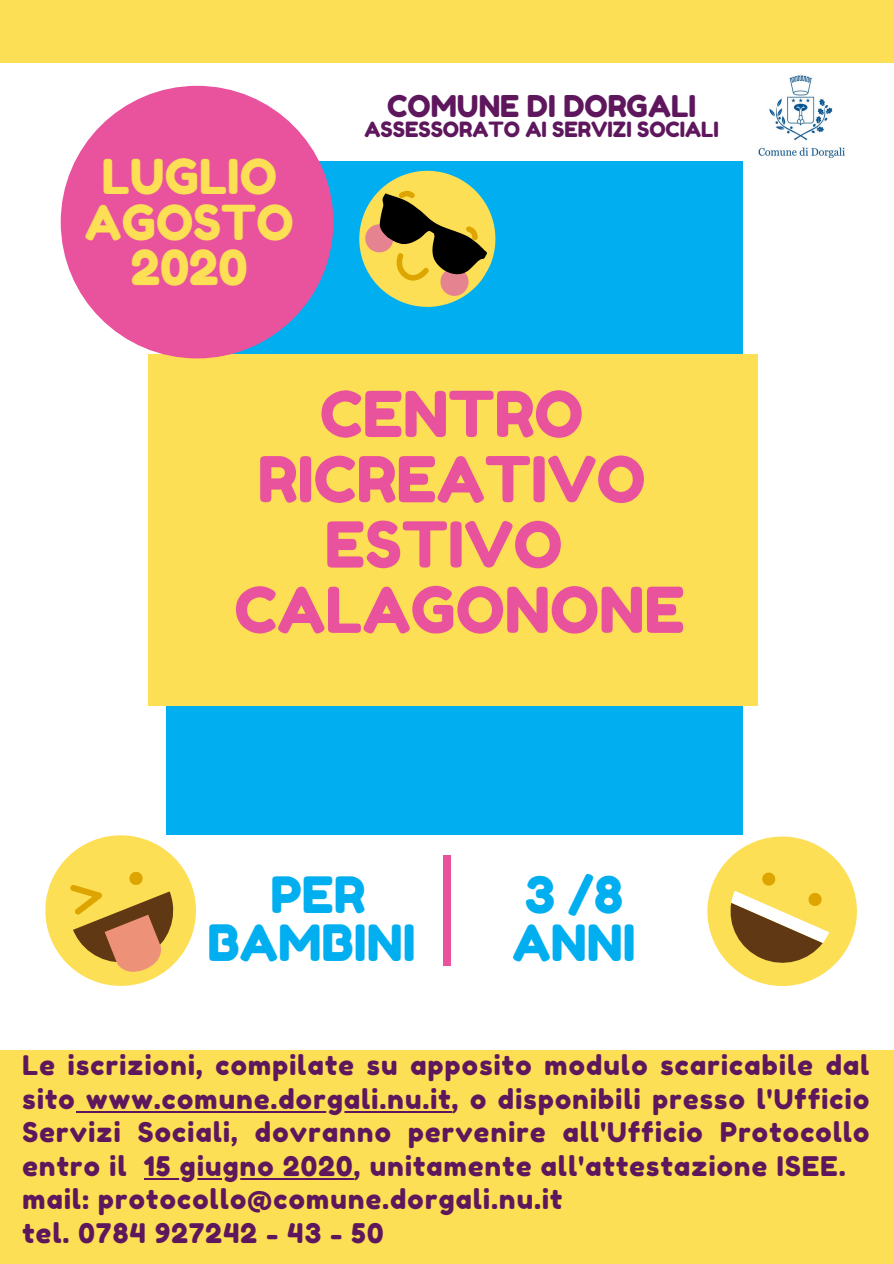
<style>
.page{position:relative;width:894px;height:1264px;background:#fff}
.page>*{position:absolute;margin:0;border:0;box-sizing:border-box;transform-origin:0 0}
.t1{font:63px/65.2px "Fredoka One";color:#e9539d;text-align:center}
.t2{font:49.95px/48.4px "Fredoka One";color:#01aeef;text-align:center}
.t3{font:48px/45.5px "Fredoka One";color:#fcdf55;text-align:center}
.t4{font:30px "Fredoka One";color:#5e175c}
.t5{font:27px/33.5px "Fredoka One";letter-spacing:.045em;color:#5e175c}
.t6{font:21px "Fredoka One";color:#5e175c}
</style>
<div class="page">
<div style="left:167px;top:161px;width:575px;height:674px;background:#01aeef"></div>
<div style="left:148px;top:354px;width:609px;height:352px;background:#fcdf55"></div>
<div style="left:0;top:1049px;width:893px;height:214px;background:#fcdf55"></div>
<hr style="left:76px;top:1110px;width:376px;height:2px;background:#5e175c">
<hr style="left:144px;top:1177px;width:210px;height:2px;background:#5e175c">
<div style="left:61px;top:86px;width:272px;height:272px;background:#e9539d;border-radius:50%"></div>
<svg style="left:359px;top:170px;width:137px;height:137px"></svg>
<svg style="left:45px;top:812px;width:151px;height:174px"></svg>
<svg style="left:707px;top:812px;width:150px;height:174px"></svg>
<div style="left:0;top:0;width:893px;height:63px;background:#fcdf55"></div>
<div style="left:443px;top:855px;width:8px;height:110px;background:#e9539d"></div>
<img style="left:758px;top:75px;width:87px;height:83px">
<h3 class="t3" style="left:85px;top:154px;width:210px">LUGLIO<br>AGOSTO<br>2020</h3>
<p class="t4" style="left:387px;top:88px;width:310px">COMUNE DI DORGALI</p>
<p class="t6" style="left:364px;top:117px;width:356px">ASSESSORATO AI SERVIZI SOCIALI</p>
<h1 class="t1" style="left:234px;top:381px;width:451px">CENTRO<br>RICREATIVO<br>ESTIVO<br>CALAGONONE</h1>
<h2 class="t2" style="left:207px;top:870px;width:209px">PER<br>BAMBINI</h2>
<h2 class="t2" style="left:512px;top:870px;width:124px;text-align:left">3 /8<br>ANNI</h2>
<p class="t5" style="left:23px;top:1048px;width:848px">Le iscrizioni, compilate su apposito modulo scaricabile dal sito www.comune.dorgali.nu.it, o disponibili presso l'Ufficio Servizi Sociali, dovranno pervenire all'Ufficio Protocollo entro il 15 giugno 2020, unitamente all'attestazione ISEE. mail: protocollo@comune.dorgali.nu.it<br>tel. 0784 927242 - 43 - 50</p>
</div>
